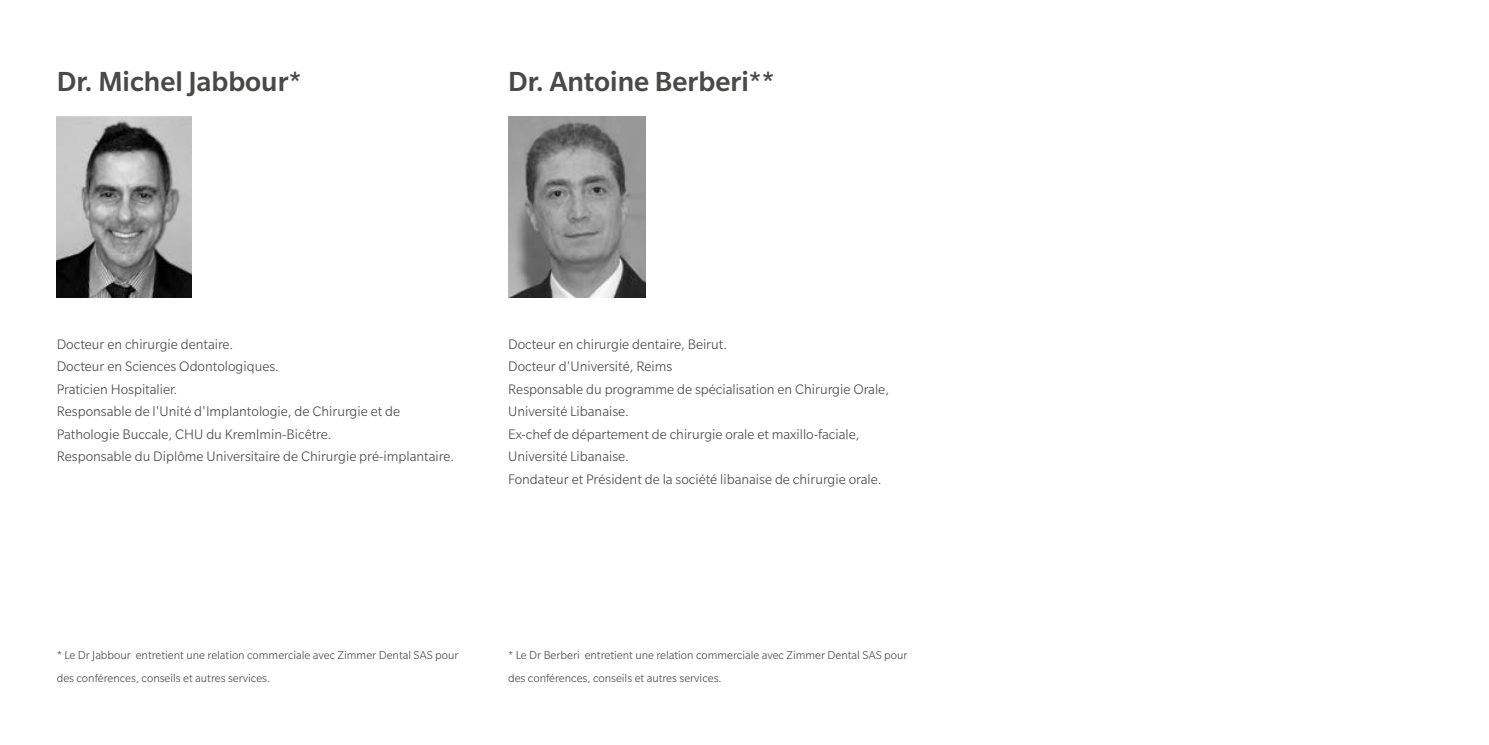
<style>
.page{position:relative;width:1489px;height:745px;background:#fff}
.page>*{position:absolute;margin:0;border:0;box-sizing:border-box;transform-origin:0 0}
.t1{font:500 30px "Slate Pro";color:#494948}
.t2{font:300 15px/22.5px "Slate Pro";color:#494948}
.t3{font:300 12.5px/22.5px "Slate Pro";color:#494948}
</style>
<div class="page">
<img style="left:57px;top:116px;width:134px;height:181px">
<img style="left:508px;top:116px;width:137px;height:181px">
<h1 class="t1" style="left:57px;top:65px;width:246px">Dr. Michel Jabbour*</h1>
<h1 class="t1" style="left:508px;top:65px;width:268px">Dr. Antoine Berberi**</h1>
<p class="t2" style="left:57px;top:332px;width:399px">Docteur en chirurgie dentaire.<br>Docteur en Sciences Odontologiques.<br>Praticien Hospitalier.<br>Responsable de l'Unité d'Implantologie, de Chirurgie et de Pathologie Buccale, CHU du Kremlmin-Bicêtre.<br>Responsable du Diplôme Universitaire de Chirurgie pré-implantaire.</p>
<p class="t2" style="left:508px;top:332px;width:382px">Docteur en chirurgie dentaire, Beirut.<br>Docteur d'Université, Reims<br>Responsable du programme de spécialisation en Chirurgie Orale, Université Libanaise.<br>Ex-chef de département de chirurgie orale et maxillo-faciale, Université Libanaise.<br>Fondateur et Président de la société libanaise de chirurgie orale.</p>
<p class="t3" style="left:57px;top:643px;width:403px">* Le Dr Jabbour entretient une relation commerciale avec Zimmer Dental SAS pour des conférences, conseils et autres services.</p>
<p class="t3" style="left:508px;top:643px;width:401px">* Le Dr Berberi entretient une relation commerciale avec Zimmer Dental SAS pour des conférences, conseils et autres services.</p>
</div>
